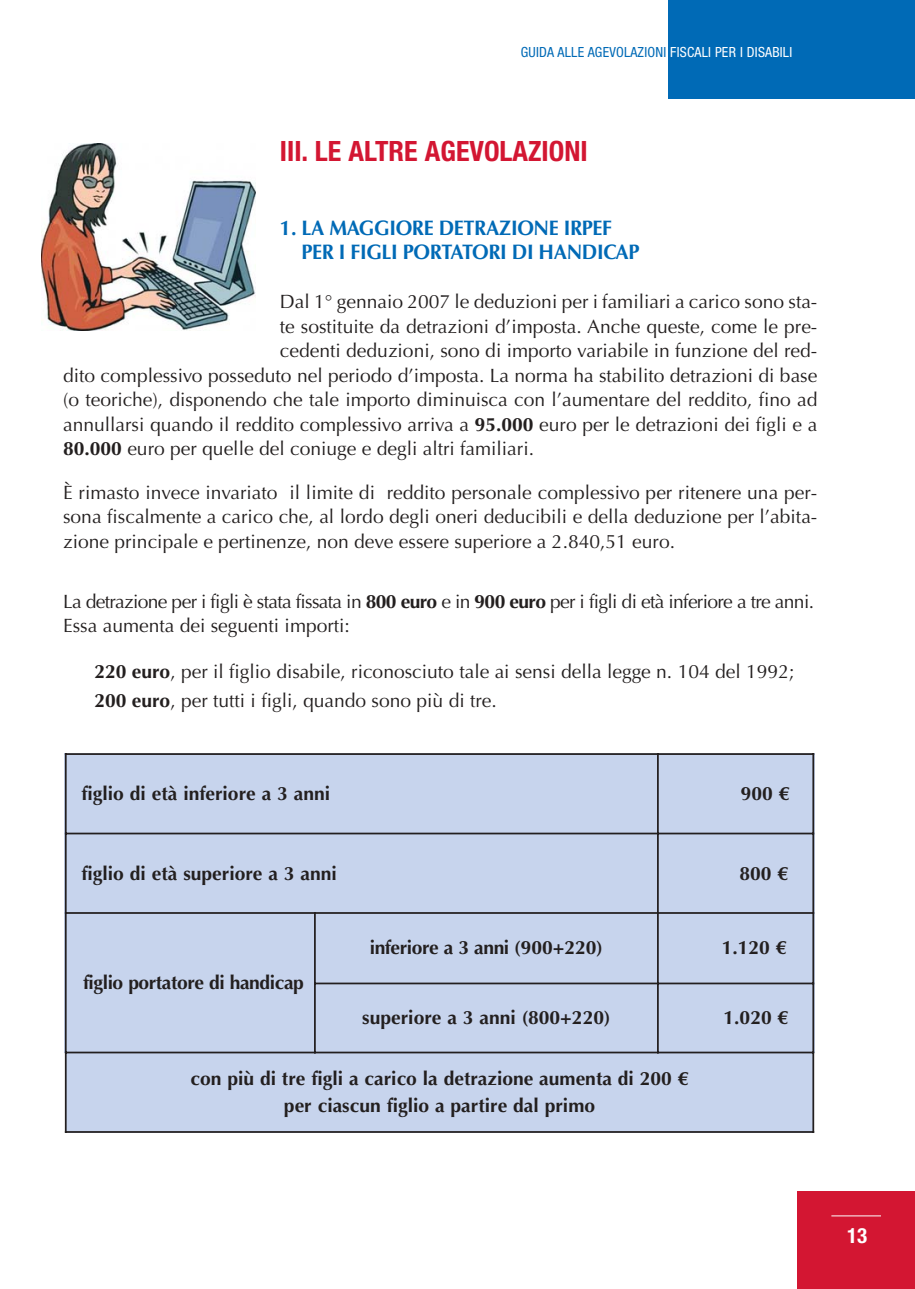
<style>
.page{position:relative;width:915px;height:1289px;background:#fff}
.page>*{position:absolute;margin:0;border:0;box-sizing:border-box;transform-origin:0 0}
.t1{font:700 condensed 28px "Helvetica Neue";color:#d31632}
.t2{font:700 21px/24.5px "Optima";letter-spacing:-.015em;color:#006ab6;scale:.95 1}
.t3{font:700 condensed 21px "Helvetica Neue";color:#fff}
.t4{font:19.25px/24.5px "Optima";color:#231f1f;text-align:justify}
.t5{font:700 19.25px/26.2px "Optima";color:#231f1f;text-align:center}
.t6{font:19.25px/24.5px "Optima";letter-spacing:-.035em;color:#231f1f}
.t7{font:700 19.25px "Optima";letter-spacing:-.02em;color:#231f1f}
.t8{font:condensed 14px "Helvetica Neue";letter-spacing:.015em;color:#006ab6}
.s1{color:#fff}
.s2{font-weight:700}
</style>
<div class="page">
<div style="left:65px;top:753px;width:593px;height:80px;background:#c7d4ed"></div>
<div style="left:658px;top:753px;width:156px;height:80px;background:#c7d4ed"></div>
<div style="left:65px;top:833px;width:593px;height:79px;background:#c7d4ed"></div>
<div style="left:658px;top:833px;width:156px;height:79px;background:#c7d4ed"></div>
<div style="left:65px;top:912px;width:250px;height:140px;background:#c7d4ed"></div>
<div style="left:315px;top:912px;width:343px;height:71px;background:#c7d4ed"></div>
<div style="left:658px;top:912px;width:156px;height:71px;background:#c7d4ed"></div>
<div style="left:315px;top:983px;width:343px;height:69px;background:#c7d4ed"></div>
<div style="left:658px;top:983px;width:156px;height:69px;background:#c7d4ed"></div>
<div style="left:65px;top:1052px;width:748px;height:80px;background:#c7d4ed"></div>
<hr style="left:65px;top:753px;width:2px;height:379px;background:#231f1f">
<hr style="left:314px;top:912px;width:2px;height:141px;background:#231f1f">
<hr style="left:657px;top:753px;width:2px;height:300px;background:#231f1f">
<hr style="left:812px;top:753px;width:2px;height:379px;background:#231f1f">
<hr style="left:65px;top:753px;width:749px;height:1px;background:#231f1f">
<hr style="left:65px;top:832px;width:749px;height:2px;background:#231f1f">
<hr style="left:65px;top:912px;width:749px;height:1px;background:#231f1f">
<hr style="left:314px;top:982px;width:500px;height:2px;background:#231f1f">
<hr style="left:65px;top:1051px;width:749px;height:2px;background:#231f1f">
<hr style="left:65px;top:1130px;width:749px;height:2px;background:#231f1f">
<div style="left:797px;top:1190px;width:118px;height:98px;background:#d31632"></div>
<div style="left:668px;top:0;width:247px;height:99px;background:#006ab6"></div>
<hr style="left:831px;top:1215px;width:50px;height:1px;background:#fff">
<img style="left:41px;top:144px;width:214px;height:187px">
<p class="t8" style="left:521px;top:47px;width:273px">GUIDA ALLE AGEVOLAZIONI <span class="s1">FISCALI PER I DISABILI</span></p>
<h1 class="t1" style="left:280px;top:141px;width:309px">III. LE ALTRE AGEVOLAZIONI</h1>
<p class="t2" style="left:301px;top:217px;width:357px;text-indent:-21px">1. LA MAGGIORE DETRAZIONE IRPEF<br>PER I FIGLI PORTATORI DI HANDICAP</p>
<p class="t4" style="left:280px;top:291px;width:539px">Dal 1° gennaio 2007 le deduzioni per i familiari a carico sono sta-</p>
<p class="t4" style="left:280px;top:315px;width:539px">te sostituite da detrazioni d’imposta. Anche queste, come le pre-</p>
<p class="t4" style="left:280px;top:340px;width:539px">cedenti deduzioni, sono di importo variabile in funzione del red-</p>
<p class="t4" style="left:63px;top:364px;width:756px">dito complessivo posseduto nel periodo d’imposta. La norma ha stabilito detrazioni di base</p>
<p class="t4" style="left:63px;top:389px;width:756px">(o teoriche), disponendo che tale importo diminuisca con l’aumentare del reddito, fino ad</p>
<p class="t4" style="left:63px;top:413px;width:756px">annullarsi quando il reddito complessivo arriva a <span class="s2">95.000</span> euro per le detrazioni dei figli e a</p>
<p class="t4" style="left:63px;top:438px;width:472px"><span class="s2">80.000</span> euro per quelle del coniuge e degli altri familiari.</p>
<p class="t4" style="left:63px;top:482px;width:755px">È rimasto invece invariato il limite di reddito personale complessivo per ritenere una per&shy;sona fiscalmente a carico che, al lordo degli oneri deducibili e della deduzione per l’abita&shy;zione principale e pertinenze, non deve essere superiore a 2.840,51 euro.</p>
<p class="t6" style="left:63px;top:590px;width:752px">La detrazione per i figli è stata fissata in <span class="s2">800 euro</span> e in <span class="s2">900 euro</span> per i figli di età inferiore a tre anni.<br>Essa aumenta dei seguenti importi:</p>
<p class="t4" style="left:94px;top:658px;width:701px;line-height:29.8px"><span class="s2">220 euro</span>, per il figlio disabile, riconosciuto tale ai sensi della legge n. 104 del 1992;<br><span class="s2">200 euro</span>, per tutti i figli, quando sono più di tre.</p>
<p class="t5" style="left:81px;top:782px;width:250px">figlio di età inferiore a 3 anni</p>
<p class="t5" style="left:740px;top:782px;width:50px">900 €</p>
<p class="t5" style="left:81px;top:861px;width:257px">figlio di età superiore a 3 anni</p>
<p class="t5" style="left:739px;top:861px;width:50px">800 €</p>
<p class="t7" style="left:83px;top:974px;width:222px">figlio portatore di handicap</p>
<p class="t7" style="left:370px;top:939px;width:235px">inferiore a 3 anni (900+220)</p>
<p class="t5" style="left:722px;top:936px;width:66px">1.120 €</p>
<p class="t5" style="left:362px;top:1006px;width:250px">superiore a 3 anni (800+220)</p>
<p class="t5" style="left:723px;top:1006px;width:66px">1.020 €</p>
<p class="t5" style="left:190px;top:1067px;width:499px">con più di tre figli a carico la detrazione aumenta di 200 € per ciascun figlio a partire dal primo</p>
<p class="t3" style="left:847px;top:1227px;width:22px">13</p>
</div>
